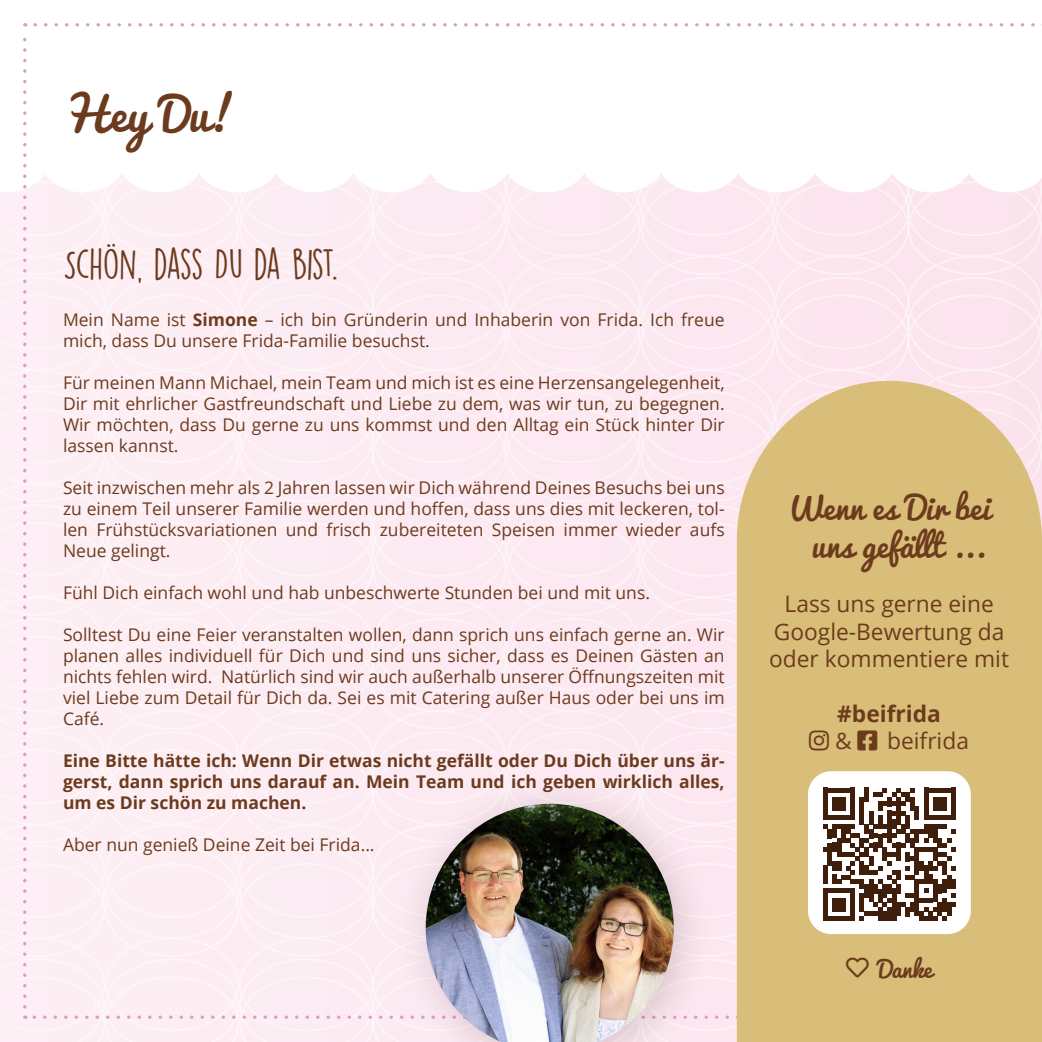
<style>
.page{position:relative;width:1042px;height:1042px;background:#fff}
.page>*{position:absolute;margin:0;border:0;box-sizing:border-box;transform-origin:0 0}
.t1{font:45.5px "Pacifico";color:#6c3b1d}
.t2{font:38.5px "DK Lemon Yellow Sun";letter-spacing:-.04em;color:#6c3b1d}
.t3{font:31.5px/37.8px "Pacifico";color:#6c3b1d;text-align:right}
.t4{font:22.75px/27.3px "Open Sans";color:#6c3b1d;text-align:center}
.t5{font:700 22.75px "Open Sans";color:#6c3b1d}
.t6{font:22.75px "Pacifico";color:#6c3b1d}
.t7{font:17.5px/21px "Open Sans";color:#6c3b1d;text-align:justify}
.t8{font:700 17.5px/21px "Open Sans";color:#6c3b1d;text-align:justify}
.s1{font-weight:700}
</style>
<div class="page">
<svg style="left:61px;top:174px;width:981px;height:19px"></svg>
<svg style="left:25px;top:1015px;width:712px;height:4px;background:#f5dbe9"></svg>
<svg style="left:23px;top:23px;width:4px;height:984px"></svg>
<svg style="left:35px;top:23px;width:1007px;height:4px"></svg>
<div style="left:737px;top:381px;width:305px;height:661px;background:#d8be79"></div>
<div style="left:808px;top:771px;width:163px;height:163px;background:#fff;border-radius:23px"></div>
<svg style="left:823px;top:788px;width:133px;height:132px"></svg>
<div style="left:394px;top:772px;width:321px;height:270px;background:#fce7f0"></div>
<img style="left:426px;top:804px;width:248px;height:238px">
<svg style="left:809px;top:730px;width:20px;height:20px"></svg>
<svg style="left:857px;top:730px;width:20px;height:20px"></svg>
<svg style="left:845px;top:956px;width:25px;height:21px"></svg>
<p class="t1" style="left:63px;top:89px;width:175px">Hey Du!</p>
<p class="t2" style="left:63px;top:241px;width:277px">SCHÖN, DASS DU DA BIST.</p>
<p class="t7" style="left:63px;top:309px;width:663px">Mein Name ist <span class="s1">Simone</span> – ich bin Gründerin und Inhaberin von Frida. Ich freue mich, dass Du unsere Frida-Familie besuchst.</p>
<p class="t7" style="left:63px;top:372px;width:663px">Für meinen Mann Michael, mein Team und mich ist es eine Herzensangelegenheit, Dir mit ehrlicher Gastfreundschaft und Liebe zu dem, was wir tun, zu begegnen.<br>Wir möchten, dass Du gerne zu uns kommst und den Alltag ein Stück hinter Dir lassen kannst.</p>
<p class="t7" style="left:63px;top:477px;width:663px">Seit inzwischen mehr als 2 Jahren lassen wir Dich während Deines Besuchs bei uns zu einem Teil unserer Familie werden und hoffen, dass uns dies mit leckeren, tol&shy;len Frühstücksvariationen und frisch zubereiteten Speisen immer wieder aufs Neue gelingt.</p>
<p class="t7" style="left:63px;top:582px;width:588px">Fühl Dich einfach wohl und hab unbeschwerte Stunden bei und mit uns.</p>
<p class="t7" style="left:63px;top:624px;width:663px">Solltest Du eine Feier veranstalten wollen, dann sprich uns einfach gerne an. Wir planen alles individuell für Dich und sind uns sicher, dass es Deinen Gästen an nichts fehlen wird. Natürlich sind wir auch außerhalb unserer Öffnungszeiten mit viel Liebe zum Detail für Dich da. Sei es mit Catering außer Haus oder bei uns im Café.</p>
<p class="t8" style="left:63px;top:750px;width:663px">Eine Bitte hätte ich: Wenn Dir etwas nicht gefällt oder Du Dich über uns är&shy;gerst, dann sprich uns darauf an. Mein Team und ich geben wirklich alles, um es Dir schön zu machen.</p>
<p class="t7" style="left:63px;top:834px;width:313px">Aber nun genieß Deine Zeit bei Frida...</p>
<p class="t3" style="left:786px;top:490px;width:206px">Wenn es Dir bei uns gefällt ...</p>
<p class="t4" style="left:774px;top:590px;width:232px">Lass uns gerne eine<br>Google-Bewertung da</p>
<p class="t4" style="left:769px;top:644px;width:241px">oder kommentiere mit</p>
<p class="t5" style="left:837px;top:697px;width:105px">#beifrida</p>
<p class="t4" style="left:835px;top:726px;width:18px">&amp;</p>
<p class="t4" style="left:887px;top:726px;width:83px">beifrida</p>
<p class="t6" style="left:877px;top:957px;width:56px">Danke</p>
</div>
